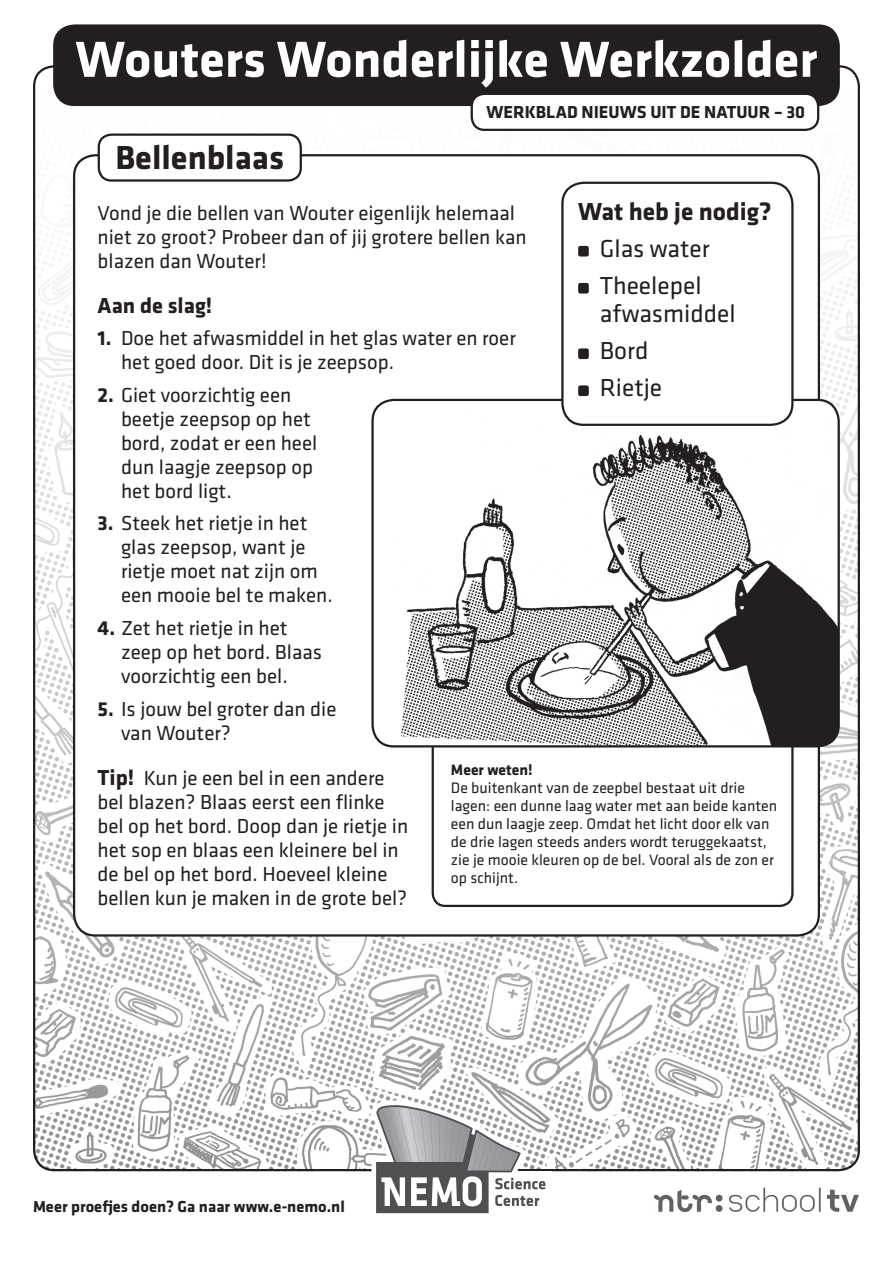
<style>
.page{position:relative;width:893px;height:1263px;background:#fff}
.page>*{position:absolute;margin:0;border:0;box-sizing:border-box;transform-origin:0 0}
.t1{font:700 52.5px "Klavika";color:#fff}
.Standaard{font:700 34.5px "Klavika";color:#231f20}
.nodig{font:25.5px/28.5px "Klavika";color:#231f20}
.nodig-2{font:700 25.5px "Klavika";color:#231f20}
.Standaard-2{font:700 22.5px "Klavika";color:#231f20}
.body{font:21px/24px "Klavika";color:#231f20}
.Standaard-3{font:21px/24px "Klavika";color:#231f20}
.t2{font:700 18px "Klavika";color:#231f20}
.t3{font:700 16.5px "Klavika";color:#231f20}
.Standaard-4{font:15.75px/18px "Klavika";color:#231f20}
.Standaard-5{font:700 15.75px "Klavika";color:#231f20}
.s1{font-weight:700}
.s2{font-weight:700;font-size:22.5px}
</style>
<div class="page">
<img style="left:33px;top:65px;width:827px;height:1106px">
<div style="left:74px;top:155px;width:745px;height:780px;background:#fff;border-radius:21px"></div>
<div style="left:99px;top:135px;width:202px;height:46px;background:#fff;border-radius:13px"></div>
<div style="left:98px;top:133px;width:204px;height:49px;border:2px solid #231f20;border-radius:13px"></div>
<img style="left:654px;top:1187px;width:205px;height:26px">
<svg style="left:371px;top:1100px;width:174px;height:114px"></svg>
<div style="left:53px;top:24px;width:787px;height:82px;background:#231f20;border-radius:21px"></div>
<div style="left:472px;top:94px;width:346px;height:36px;background:#fff;border-radius:13px"></div>
<div style="left:471px;top:93px;width:348px;height:38px;border:2px solid #231f20;border-radius:13px"></div>
<div style="left:432px;top:728px;width:361px;height:179px;border:2px solid #231f20;border-radius:13px"></div>
<div style="left:373px;top:400px;width:466px;height:346px;background:#fff;border-radius:21px"></div>
<img style="left:401px;top:411px;width:438px;height:335px">
<div style="left:371px;top:399px;width:469px;height:348px;border:2px solid #231f20;border-radius:21px"></div>
<div style="left:562px;top:183px;width:230px;height:242px;background:#fff;border-radius:21px"></div>
<div style="left:561px;top:182px;width:232px;height:244px;border:2px solid #231f20;border-radius:21px"></div>
<div style="left:578px;top:246px;width:11px;height:11px;background:#231f20;border-radius:2px"></div>
<div style="left:578px;top:283px;width:11px;height:11px;background:#231f20;border-radius:2px"></div>
<div style="left:578px;top:348px;width:11px;height:11px;background:#231f20;border-radius:2px"></div>
<div style="left:578px;top:385px;width:11px;height:11px;background:#231f20;border-radius:2px"></div>
<p class="t1" style="left:76px;top:21px;width:743px">Wouters Wonderlijke Werkzolder</p>
<p class="t2" style="left:487px;top:99px;width:320px">WERKBLAD NIEUWS UIT DE NATUUR – 30</p>
<p class="Standaard" style="left:116px;top:132px;width:170px">Bellenblaas</p>
<p class="nodig-2" style="left:578px;top:193px;width:195px">Wat heb je nodig?</p>
<p class="nodig" style="left:600px;top:233px;width:111px">Glas water</p>
<p class="nodig" style="left:600px;top:270px;width:137px">Theelepel afwasmiddel</p>
<p class="nodig" style="left:600px;top:336px;width:50px">Bord</p>
<p class="nodig" style="left:600px;top:373px;width:64px">Rietje</p>
<p class="Standaard-3" style="left:98px;top:200px;width:430px">Vond je die bellen van Wouter eigenlijk helemaal niet zo groot? Probeer dan of jij grotere bellen kan blazen dan Wouter!</p>
<p class="Standaard-2" style="left:98px;top:289px;width:116px">Aan de slag!</p>
<p class="body" style="left:121px;top:326px;width:396px;text-indent:-23px"><span class="s1">1.</span> Doe het afwasmiddel in het glas water en roer het goed door. Dit is je zeepsop.</p>
<p class="body" style="left:121px;top:382px;width:198px;text-indent:-23px"><span class="s1">2.</span> Giet voorzichtig een beetje zeepsop op het bord, zodat er een heel dun laagje zeepsop op het bord ligt.</p>
<p class="body" style="left:121px;top:511px;width:213px;text-indent:-23px"><span class="s1">3.</span> Steek het rietje in het glas zeepsop, want je rietje moet nat zijn om een mooie bel te maken.</p>
<p class="body" style="left:121px;top:615px;width:202px;text-indent:-23px"><span class="s1">4.</span> Zet het rietje in het zeep op het bord. Blaas voorzichtig een bel.</p>
<p class="body" style="left:121px;top:696px;width:217px;text-indent:-23px"><span class="s1">5.</span> Is jouw bel groter dan die van Wouter?</p>
<p class="body" style="left:98px;top:765px;width:312px"><span class="s2">Tip!</span> Kun je een bel in een andere bel blazen? Blaas eerst een flinke bel op het bord. Doop dan je rietje in het sop en blaas een kleinere bel in de bel op het bord. Hoeveel kleine bellen kun je maken in de grote bel?</p>
<p class="Standaard-5" style="left:451px;top:758px;width:83px">Meer weten!</p>
<p class="Standaard-4" style="left:451px;top:778px;width:328px">De buitenkant van de zeepbel bestaat uit drie lagen: een dunne laag water met aan beide kanten een dun laagje zeep. Omdat het licht door elk van de drie lagen steeds anders wordt teruggekaatst, zie je mooie kleuren op de bel. Vooral als de zon er op schijnt.</p>
<p class="t3" style="left:33px;top:1194px;width:313px">Meer proefjes doen? Ga naar www.e-nemo.nl</p>
</div>
